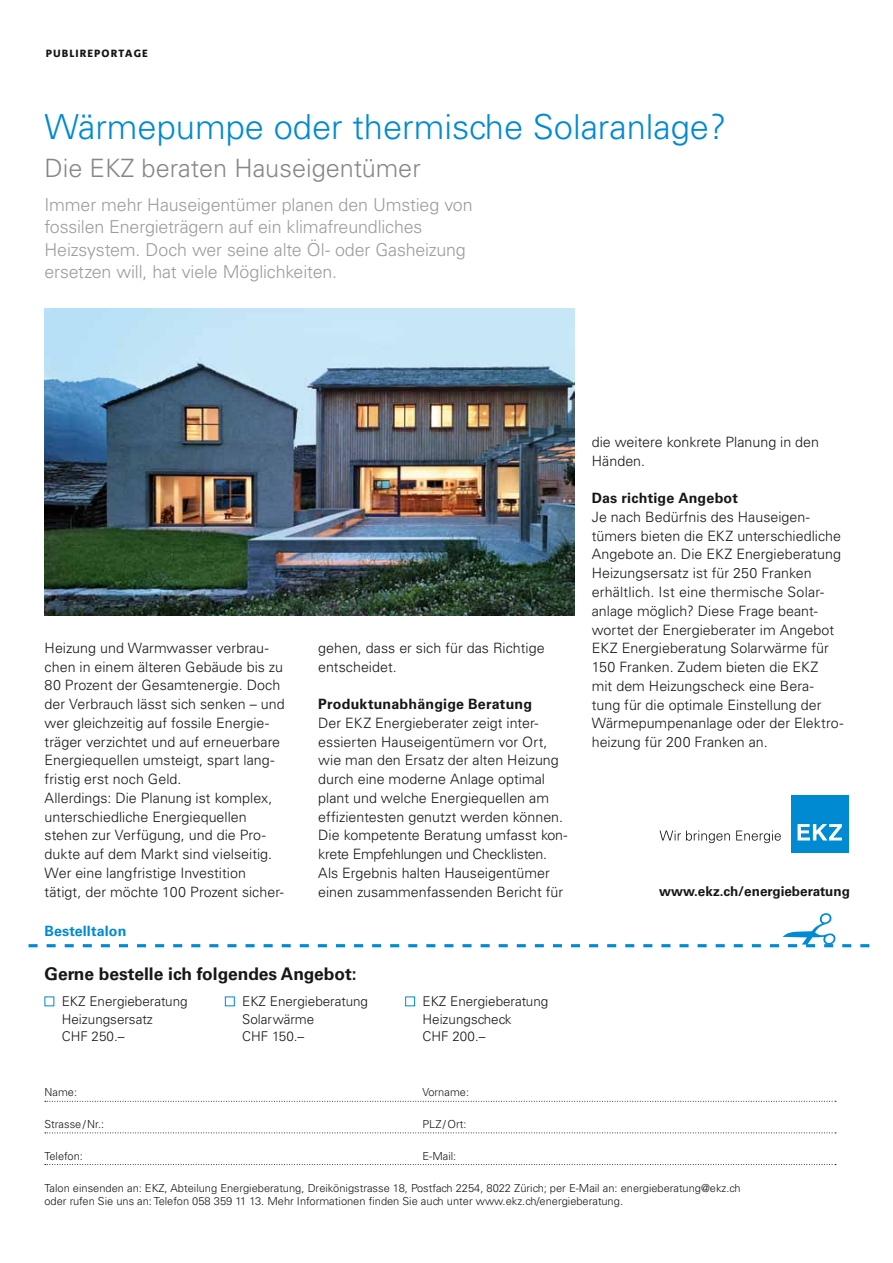
<style>
.page{position:relative;width:893px;height:1263px;background:#fff}
.page>*{position:absolute;margin:0;border:0;box-sizing:border-box;transform-origin:0 0}
.t1{font:300 34.5px "Univers LT Std";color:#008ad2}
.t2{font:300 25.35px "Univers LT Std";color:#868786}
.t3{font:300 17.85px/22.2px "Univers LT Std";letter-spacing:-.01em;color:#9c9c9c}
.t4{font:700 17.4px "Univers LT Std";color:#181716}
.t5{font:300 14.25px/18.8px "Univers LT Std";color:#181716}
.t6{font:700 14.25px "Univers LT Std";letter-spacing:.015em;color:#181716}
.t7{font:700 14.25px "Univers LT Std";letter-spacing:.01em;color:#008ad2}
.t8{font:300 13.5px/17.4px "Univers LT Std";color:#181716}
.t9{font:700 13.5px "Univers LT Std";color:#181716}
.t10{font:300 11.1px/12.6px "Univers LT Std";color:#181716}
.t11{font:800 10.5px "Corpid";letter-spacing:.1em;color:#181716}
</style>
<div class="page">
<svg style="left:45px;top:1101px;width:791px;height:1px"></svg>
<svg style="left:45px;top:1132px;width:791px;height:1px"></svg>
<svg style="left:45px;top:1164px;width:791px;height:1px"></svg>
<svg style="left:28px;top:913px;width:841px;height:34px"></svg>
<img style="left:44px;top:308px;width:531px;height:307px">
<div style="left:225px;top:996px;width:10px;height:10px;border:1px solid #008ad2"></div>
<div style="left:405px;top:996px;width:10px;height:10px;border:1px solid #008ad2"></div>
<div style="left:791px;top:795px;width:57px;height:58px;background:#008ad2"></div>
<svg style="left:660px;top:830px;width:70px;height:13px"></svg>
<svg style="left:736px;top:830px;width:45px;height:13px"></svg>
<svg style="left:797px;top:824px;width:45px;height:16px"></svg>
<p class="t11" style="left:46px;top:48px;width:104px">PUBLIREPORTAGE</p>
<h1 class="t1" style="left:45px;top:106px;width:683px">Wärmepumpe oder thermische Solaranlage?</h1>
<h2 class="t2" style="left:45px;top:153px;width:378px">Die EKZ beraten Hauseigentümer</h2>
<p class="t3" style="left:44px;top:194px;width:430px">Immer mehr Hauseigentümer planen den Umstieg von fossilen Energieträgern auf ein klimafreundliches Heizsystem. Doch wer seine alte Öl- oder Gasheizung ersetzen will, hat viele Möglichkeiten.</p>
<p class="t5" style="left:45px;top:638px;width:241px">Heizung und Warmwasser verbrau&shy;chen in einem älteren Gebäude bis zu 80 Prozent der Gesamtenergie. Doch der Verbrauch lässt sich senken – und wer gleichzeitig auf fossile Energie&shy;träger verzichtet und auf erneuerbare Energiequellen umsteigt, spart lang&shy;fristig erst noch Geld.<br>Allerdings: Die Planung ist komplex, unterschiedliche Energiequellen stehen zur Verfügung, und die Pro&shy;dukte auf dem Markt sind vielseitig.<br>Wer eine langfristige Investition tätigt, der möchte 100 Prozent sicher-</p>
<p class="t7" style="left:45px;top:922px;width:83px">Bestelltalon</p>
<p class="t5" style="left:318px;top:638px;width:228px">gehen, dass er sich für das Richtige entscheidet.</p>
<p class="t6" style="left:318px;top:696px;width:215px">Produktunabhängige Beratung</p>
<p class="t5" style="left:318px;top:713px;width:251px">Der EKZ Energieberater zeigt inter&shy;essierten Hauseigentümern vor Ort, wie man den Ersatz der alten Heizung durch eine moderne Anlage optimal plant und welche Energiequellen am effizientesten genutzt werden können.<br>Die kompetente Beratung umfasst kon&shy;krete Empfehlungen und Checklisten.<br>Als Ergebnis halten Hauseigentümer einen zusammenfassenden Bericht für</p>
<p class="t4" style="left:45px;top:964px;width:314px">Gerne bestelle ich folgendes Angebot:</p>
<p class="t8" style="left:62px;top:993px;width:127px">EKZ Energieberatung<br>Heizungsersatz<br>CHF 250.–</p>
<p class="t8" style="left:242px;top:993px;width:127px">EKZ Energieberatung<br>Solarwärme<br>CHF 150.–</p>
<p class="t8" style="left:422px;top:993px;width:127px">EKZ Energieberatung<br>Heizungscheck<br>CHF 200.–</p>
<p class="t10" style="left:45px;top:1086px;width:34px">Name:</p>
<p class="t10" style="left:422px;top:1086px;width:48px">Vorname:</p>
<p class="t10" style="left:45px;top:1118px;width:61px">Strasse/Nr.:</p>
<p class="t10" style="left:422px;top:1118px;width:45px">PLZ/Ort:</p>
<p class="t10" style="left:44px;top:1149px;width:40px">Telefon:</p>
<p class="t10" style="left:422px;top:1149px;width:35px">E-Mail:</p>
<p class="t5" style="left:592px;top:432px;width:229px">die weitere konkrete Planung in den<br>Händen.</p>
<p class="t6" style="left:592px;top:490px;width:148px">Das richtige Angebot</p>
<p class="t5" style="left:592px;top:507px;width:253px">Je nach Bedürfnis des Hauseigen&shy;tümers bieten die EKZ unterschiedliche Angebote an. Die EKZ Energieberatung Heizungsersatz ist für 250 Franken erhältlich. Ist eine thermische Solar&shy;anlage möglich? Diese Frage beant&shy;wortet der Energieberater im Angebot EKZ Energieberatung Solarwärme für 150 Franken. Zudem bieten die EKZ<br>mit dem Heizungscheck eine Bera&shy;tung für die optimale Einstellung der Wärmepumpenanlage oder der Elektro&shy;heizung für 200 Franken an.</p>
<p class="t9" style="left:659px;top:883px;width:192px">www.ekz.ch/energieberatung</p>
<p class="t10" style="left:45px;top:1182px;width:698px">Talon einsenden an: EKZ, Abteilung Energieberatung, Dreikönigstrasse 18, Postfach 2254, 8022 Zürich; per E-Mail an: energieberatung@ekz.ch oder rufen Sie uns an: Telefon 058 359 11 13. Mehr Informationen finden Sie auch unter www.ekz.ch/energieberatung.</p>
</div>
